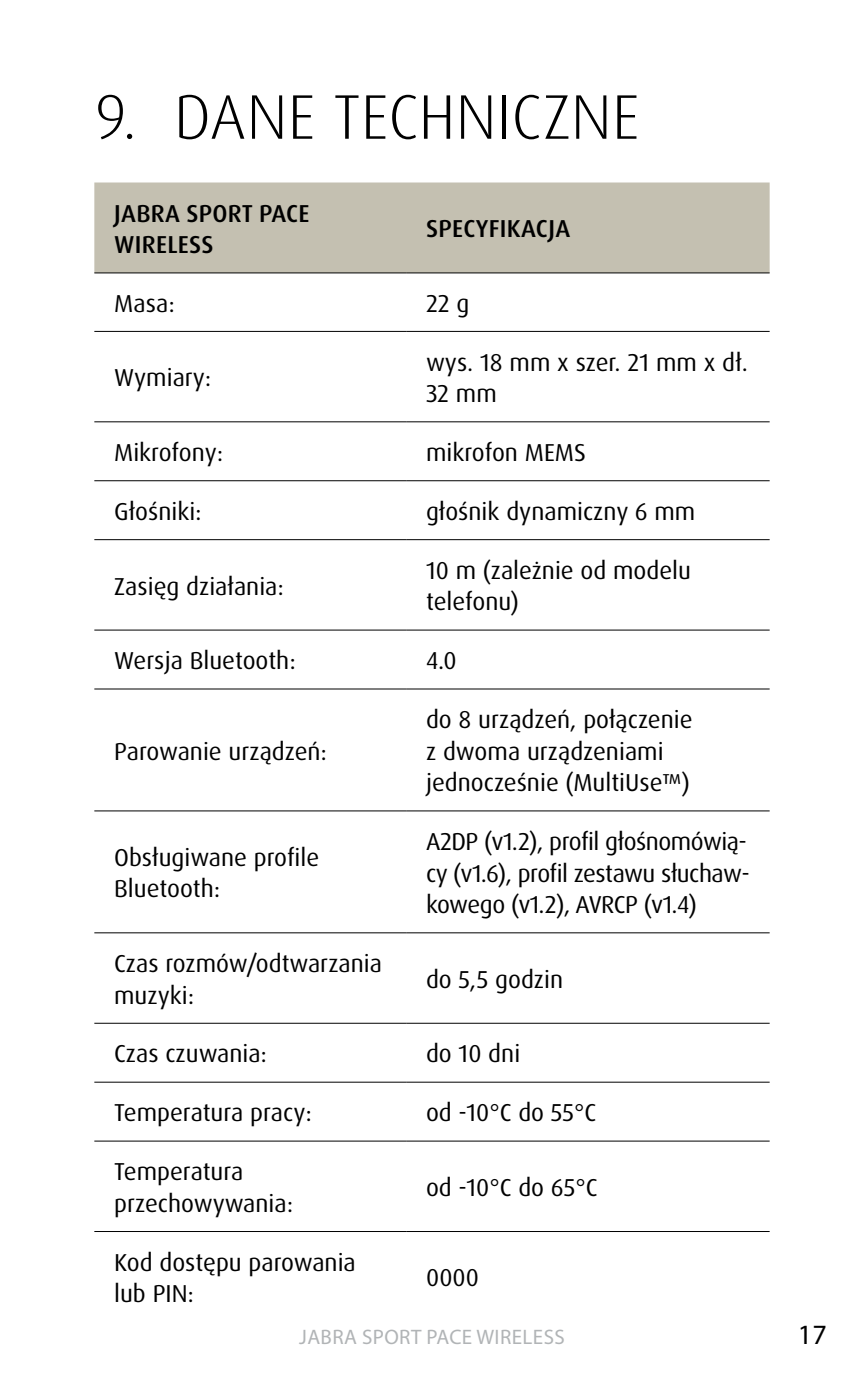
<style>
.page{position:relative;width:864px;height:1389px;background:#fff}
.page>*{position:absolute;margin:0;border:0;box-sizing:border-box;transform-origin:0 0}
.t1{font:300 63px "Dax Pro";letter-spacing:.01em;color:#000}
.t2{font:28px "Myriad Pro";color:#000}
.t3{font:24.5px/31.5px "Dax Pro";color:#000}
.t4{font:500 24.5px/31.5px "Dax Pro";letter-spacing:.01em;color:#000}
.t5{font:21px "Myriad Pro";letter-spacing:.02em;color:#b1b4b6}
</style>
<div class="page">
<div style="left:94px;top:183px;width:675px;height:89px;background:#c4c0b1"></div>
<svg style="left:94px;top:330px;width:675px;height:752px"></svg>
<hr style="left:94px;top:1082px;width:312px;height:1px;background:#000">
<hr style="left:406px;top:1082px;width:363px;height:1px;background:#000">
<hr style="left:94px;top:932px;width:312px;height:1px;background:#000">
<hr style="left:406px;top:932px;width:363px;height:1px;background:#000">
<hr style="left:94px;top:1023px;width:312px;height:1px;background:#000">
<hr style="left:406px;top:1023px;width:363px;height:1px;background:#000">
<hr style="left:94px;top:810px;width:312px;height:2px;background:#000">
<hr style="left:406px;top:810px;width:363px;height:2px;background:#000">
<hr style="left:94px;top:688px;width:312px;height:2px;background:#000">
<hr style="left:406px;top:688px;width:363px;height:2px;background:#000">
<hr style="left:94px;top:629px;width:312px;height:2px;background:#000">
<hr style="left:406px;top:629px;width:363px;height:2px;background:#000">
<hr style="left:94px;top:539px;width:312px;height:1px;background:#000">
<hr style="left:406px;top:539px;width:363px;height:1px;background:#000">
<hr style="left:94px;top:480px;width:312px;height:1px;background:#000">
<hr style="left:406px;top:480px;width:363px;height:1px;background:#000">
<hr style="left:94px;top:421px;width:312px;height:1px;background:#000">
<hr style="left:406px;top:421px;width:363px;height:1px;background:#000">
<hr style="left:94px;top:331px;width:312px;height:1px;background:#000">
<hr style="left:406px;top:331px;width:363px;height:1px;background:#000">
<hr style="left:94px;top:272px;width:312px;height:2px;background:#000">
<hr style="left:406px;top:272px;width:363px;height:2px;background:#000">
<hr style="left:94px;top:1231px;width:312px;height:1px;background:#000">
<hr style="left:406px;top:1231px;width:363px;height:1px;background:#000">
<hr style="left:94px;top:1140px;width:312px;height:2px;background:#000">
<hr style="left:406px;top:1140px;width:363px;height:2px;background:#000">
<h1 class="t1" style="left:95px;top:76px;width:546px">9. DANE TECHNICZNE</h1>
<p class="t4" style="left:114px;top:197px;width:196px">JABRA SPORT PACE<br>WIRELESS</p>
<p class="t4" style="left:426px;top:213px;width:146px">SPECYFIKACJA</p>
<p class="t3" style="left:114px;top:287px;width:62px">Masa:</p>
<p class="t3" style="left:426px;top:287px;width:45px">22 g</p>
<p class="t3" style="left:114px;top:362px;width:98px">Wymiary:</p>
<p class="t3" style="left:426px;top:346px;width:323px">wys. 18 mm x szer. 21 mm x dł.<br>32 mm</p>
<p class="t3" style="left:114px;top:437px;width:110px">Mikrofony:</p>
<p class="t3" style="left:426px;top:437px;width:161px">mikrofon MEMS</p>
<p class="t3" style="left:114px;top:496px;width:89px">Głośniki:</p>
<p class="t3" style="left:426px;top:496px;width:270px">głośnik dynamiczny 6 mm</p>
<p class="t3" style="left:114px;top:570px;width:171px">Zasięg działania:</p>
<p class="t3" style="left:426px;top:555px;width:266px">10 m (zależnie od modelu telefonu)</p>
<p class="t3" style="left:114px;top:645px;width:183px">Wersja Bluetooth:</p>
<p class="t3" style="left:426px;top:645px;width:32px">4.0</p>
<p class="t3" style="left:114px;top:735px;width:214px">Parowanie urządzeń:</p>
<p class="t3" style="left:114px;top:842px;width:206px">Obsługiwane profile<br>Bluetooth:</p>
<p class="t3" style="left:114px;top:948px;width:269px">Czas rozmów/odtwarzania muzyki:</p>
<p class="t3" style="left:426px;top:704px;width:268px">do 8 urządzeń, połączenie z dwoma urządzeniami jednocześnie (MultiUse™)</p>
<p class="t3" style="left:426px;top:826px;width:325px;text-align:justify">A2DP (v1.2), profil głośnomówią&shy;cy (v1.6), profil zestawu słuchaw&shy;kowego (v1.2), AVRCP (v1.4)</p>
<p class="t3" style="left:426px;top:964px;width:139px">do 5,5 godzin</p>
<p class="t3" style="left:114px;top:1038px;width:154px">Czas czuwania:</p>
<p class="t3" style="left:426px;top:1038px;width:96px">do 10 dni</p>
<p class="t3" style="left:114px;top:1097px;width:199px">Temperatura pracy:</p>
<p class="t3" style="left:426px;top:1097px;width:172px">od -10°C do 55°C</p>
<p class="t3" style="left:114px;top:1156px;width:180px">Temperatura przechowywania:</p>
<p class="t3" style="left:426px;top:1172px;width:173px">od -10°C do 65°C</p>
<p class="t3" style="left:114px;top:1247px;width:243px">Kod dostępu parowania lub PIN:</p>
<p class="t3" style="left:426px;top:1262px;width:55px">0000</p>
<p class="t5" style="left:299px;top:1324px;width:267px">JABRA SPORT PACE WIRELESS</p>
<p class="t2" style="left:797px;top:1317px;width:30px">17</p>
</div>
